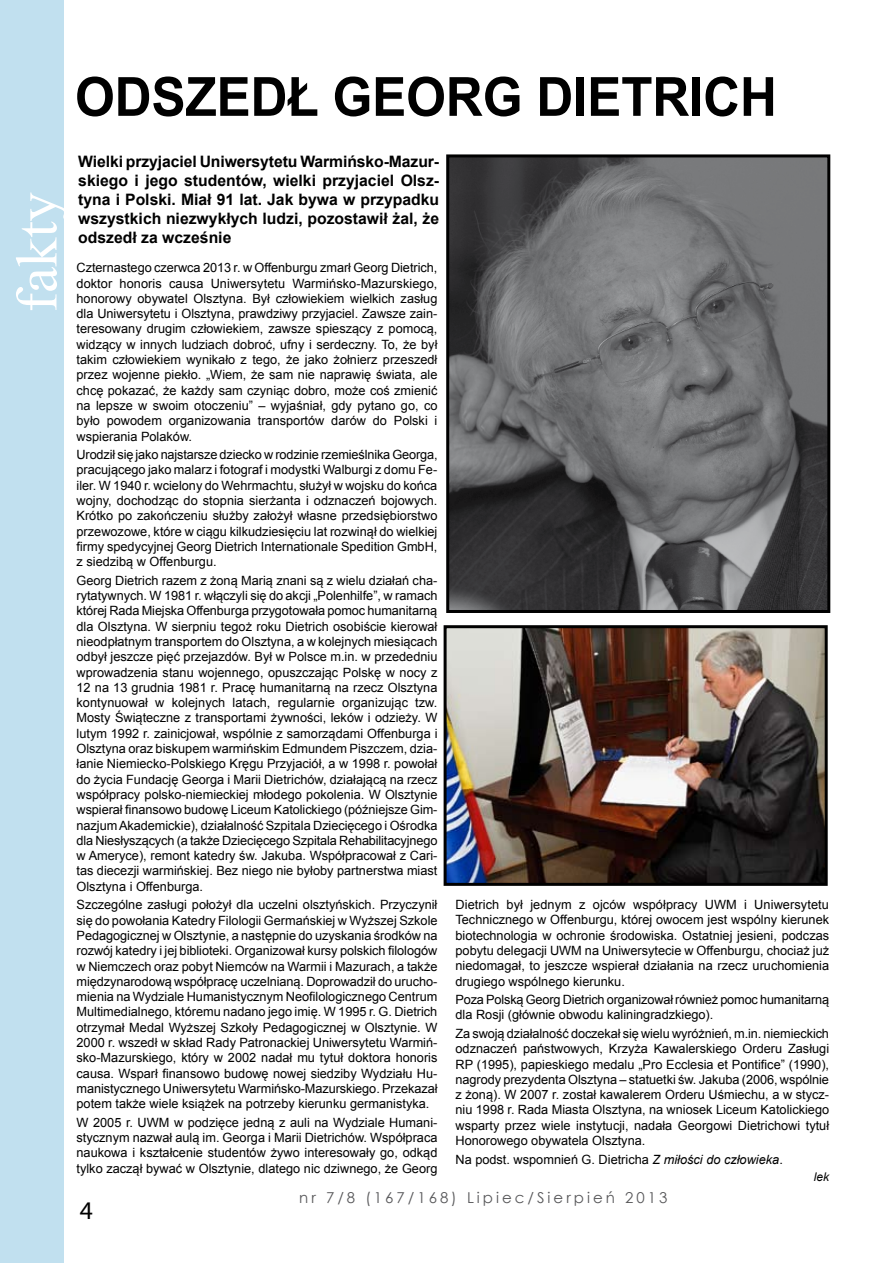
<style>
.page{position:relative;width:893px;height:1263px;background:#fff}
.page>*{position:absolute;margin:0;border:0;box-sizing:border-box;transform-origin:0 0}
.t1{font:58.5px "Times New Roman";color:#fff}
.t2{font:700 54px "Arial";letter-spacing:-.005em;color:#000;scale:.95 1}
.t3{font:25.5px "Myriad Pro";color:#000}
.t4{font:700 15.75px/18.9px "Arial";color:#000;text-align:justify}
.t5{font:15px "Century Gothic";letter-spacing:.2em;color:#58585a}
.t6{font:12.75px/15.3px "Arial";color:#000;text-align:justify}
.t7{font:italic 12px "Arial";color:#000}
.s1{font-style:italic}
</style>
<div class="page">
<div style="left:0;top:0;width:63px;height:1263px;background:#c1e0ef"></div>
<img style="left:450px;top:158px;width:376px;height:451px">
<div style="left:446px;top:154px;width:384px;height:459px;border:3px solid #000"></div>
<img style="left:448px;top:629px;width:376px;height:253px">
<div style="left:444px;top:625px;width:384px;height:261px;border:3px solid #000"></div>
<h2 class="t2" style="left:75px;top:61px;width:78px">Odszed</h2>
<h2 class="t2" style="left:287px;top:61px;width:475px">ł Georg Dietrich</h2>
<p class="t4" style="left:78px;top:153px;width:362px">Wielki przyjaciel Uniwersytetu Warmińsko-Mazur&shy;skiego i jego studentów, wielki przyjaciel Olsz&shy;tyna i Polski. Miał 91 lat. Jak bywa w przypadku wszystkich niezwykłych ludzi, pozostawił żal, że odszedł za wcześnie</p>
<h1 class="t1" style="left:-2px;top:312px;width:122px;rotate:-90deg">fakty</h1>
<p class="t6" style="left:77px;top:260px;width:362px">Czternastego czerwca 2013 r. w Offenburgu zmarł Georg Dietrich, doktor honoris causa Uniwersytetu Warmińsko-Mazurskiego, honorowy obywatel Olsztyna. Był człowiekiem wielkich zasług dla Uniwersytetu i Olsztyna, prawdziwy przyjaciel. Zawsze zain&shy;teresowany drugim człowiekiem, zawsze spieszący z pomocą, widzący w innych ludziach dobroć, ufny i serdeczny. To, że był takim człowiekiem wynikało z tego, że jako żołnierz przeszedł przez wojenne piekło. „Wiem, że sam nie naprawię świata, ale chcę pokazać, że każdy sam czyniąc dobro, może coś zmienić na lepsze w swoim otoczeniu” – wyjaśniał, gdy pytano go, co było powodem organizowania transportów darów do Polski i wspierania Polaków.</p>
<p class="t6" style="left:77px;top:447px;width:363px">Urodził się jako najstarsze dziecko w rodzinie rzemieślnika Georga, pracującego jako malarz i fotograf i modystki Walburgi z domu Fe&shy;iler. W 1940 r. wcielony do Wehrmachtu, służył w wojsku do końca wojny, dochodząc do stopnia sierżanta i odznaczeń bojowych.<br>Krótko po zakończeniu służby założył własne przedsiębiorstwo przewozowe, które w ciągu kilkudziesięciu lat rozwinął do wielkiej firmy spedycyjnej Georg Dietrich Internationale Spedition GmbH, z siedzibą w Offenburgu.</p>
<p class="t6" style="left:77px;top:573px;width:363px">Georg Dietrich razem z żoną Marią znani są z wielu działań cha&shy;rytatywnych. W 1981 r. włączyli się do akcji „Polenhilfe”, w ramach której Rada Miejska Offenburga przygotowała pomoc humanitarną dla Olsztyna. W sierpniu tegoż roku Dietrich osobiście kierował nieodpłatnym transportem do Olsztyna, a w kolejnych miesiącach odbył jeszcze pięć przejazdów. Był w Polsce m.in. w przededniu wprowadzenia stanu wojennego, opuszczając Polskę w nocy z 12 na 13 grudnia 1981 r. Pracę humanitarną na rzecz Olsztyna kontynuował w kolejnych latach, regularnie organizując tzw.<br>Mosty Świąteczne z transportami żywności, leków i odzieży. W lutym 1992 r. zainicjował, wspólnie z samorządami Offenburga i Olsztyna oraz biskupem warmińskim Edmundem Piszczem, dzia&shy;łanie Niemiecko-Polskiego Kręgu Przyjaciół, a w 1998 r. powołał do życia Fundację Georga i Marii Dietrichów, działającą na rzecz współpracy polsko-niemieckiej młodego pokolenia. W Olsztynie wspierał finansowo budowę Liceum Katolickiego (późniejsze Gim&shy;nazjum Akademickie), działalność Szpitala Dziecięcego i Ośrodka dla Niesłyszących (a także Dziecięcego Szpitala Rehabilitacyjnego w Ameryce), remont katedry św. Jakuba. Współpracował z Cari&shy;tas diecezji warmińskiej. Bez niego nie byłoby partnerstwa miast Olsztyna i Offenburga.</p>
<p class="t6" style="left:77px;top:897px;width:363px">Szczególne zasługi położył dla uczelni olsztyńskich. Przyczynił się do powołania Katedry Filologii Germańskiej w Wyższej Szkole Pedagogicznej w Olsztynie, a następnie do uzyskania środków na rozwój katedry i jej biblioteki. Organizował kursy polskich filologów w Niemczech oraz pobyt Niemców na Warmii i Mazurach, a także międzynarodową współpracę uczelnianą. Doprowadził do urucho&shy;mienia na Wydziale Humanistycznym Neofilologicznego Centrum Multimedialnego, któremu nadano jego imię. W 1995 r. G. Dietrich otrzymał Medal Wyższej Szkoły Pedagogicznej w Olsztynie. W 2000 r. wszedł w skład Rady Patronackiej Uniwersytetu Warmiń&shy;sko-Mazurskiego, który w 2002 nadał mu tytuł doktora honoris causa. Wsparł finansowo budowę nowej siedziby Wydziału Hu&shy;manistycznego Uniwersytetu Warmińsko-Mazurskiego. Przekazał potem także wiele książek na potrzeby kierunku germanistyka.</p>
<p class="t6" style="left:77px;top:1115px;width:362px">W 2005 r. UWM w podzięce jedną z auli na Wydziale Humani&shy;stycznym nazwał aulą im. Georga i Marii Dietrichów. Współpraca naukowa i kształcenie studentów żywo interesowały go, odkąd tylko zaczął bywać w Olsztynie, dlatego nic dziwnego, że Georg</p>
<p class="t6" style="left:455px;top:897px;width:375px">Dietrich był jednym z ojców współpracy UWM i Uniwersytetu Technicznego w Offenburgu, której owocem jest wspólny kierunek biotechnologia w ochronie środowiska. Ostatniej jesieni, podczas pobytu delegacji UWM na Uniwersytecie w Offenburgu, chociaż już niedomagał, to jeszcze wspierał działania na rzecz uruchomienia drugiego wspólnego kierunku.</p>
<p class="t6" style="left:455px;top:992px;width:375px">Poza Polską Georg Dietrich organizował również pomoc humanitarną dla Rosji (głównie obwodu kaliningradzkiego).</p>
<p class="t6" style="left:455px;top:1026px;width:375px">Za swoją działalność doczekał się wielu wyróżnień, m.in. niemieckich odznaczeń państwowych, Krzyża Kawalerskiego Orderu Zasługi RP (1995), papieskiego medalu „Pro Ecclesia et Pontifice” (1990), nagrody prezydenta Olsztyna – statuetki św. Jakuba (2006, wspólnie z żoną). W 2007 r. został kawalerem Orderu Uśmiechu, a w stycz&shy;niu 1998 r. Rada Miasta Olsztyna, na wniosek Liceum Katolickiego wsparty przez wiele instytucji, nadała Georgowi Dietrichowi tytuł Honorowego obywatela Olsztyna.</p>
<p class="t6" style="left:455px;top:1151px;width:329px">Na podst. wspomnień G. Dietricha <span class="s1">Z miłości do człowieka</span>.</p>
<p class="t7" style="left:814px;top:1169px;width:17px">lek</p>
<h3 class="t3" style="left:80px;top:1195px;width:15px">4</h3>
<p class="t5" style="left:299px;top:1187px;width:370px">nr 7/8 (167/168) Lipiec/Sierpień 2013</p>
</div>
